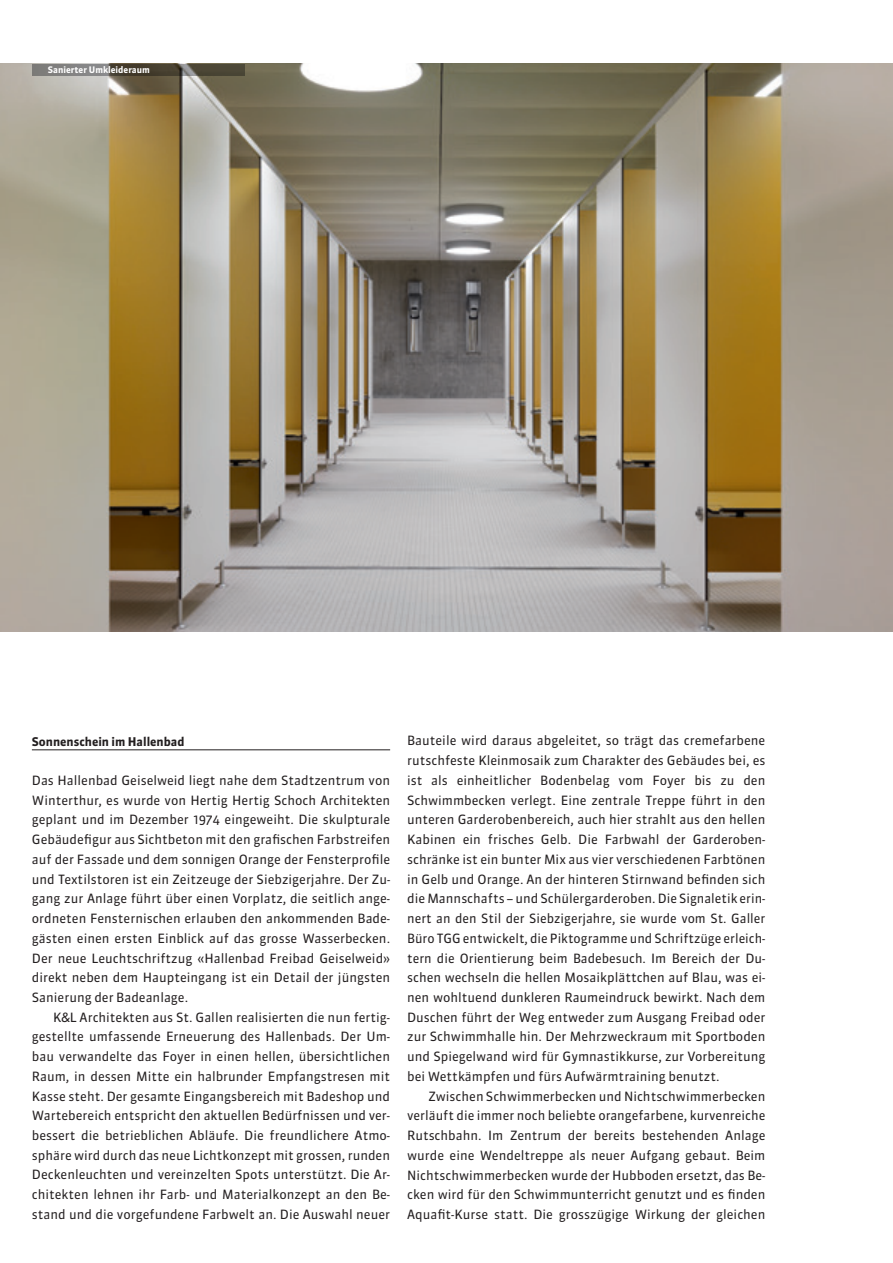
<style>
.page{position:relative;width:893px;height:1263px;background:#fff}
.page>*{position:absolute;margin:0;border:0;box-sizing:border-box;transform-origin:0 0}
.t1{font:12.75px/19.8px "Sanuk OT";color:#231f20;text-align:justify}
.t2{font:700 12px "Sanuk OT";color:#231f20}
.t3{font:700 9px "Sanuk OT";color:#fff}
.s1{font-size:12.75px;color:#fff}
</style>
<div class="page">
<img style="left:0;top:64px;width:893px;height:567px">
<svg style="left:32px;top:64px;width:212px;height:11px;background:#605c53"></svg>
<hr style="left:32px;top:749px;width:358px;height:1px;background:#231f20">
<p class="t3" style="left:48px;top:64px;width:103px">Sanierter Umkleideraum</p>
<p class="t2" style="left:32px;top:734px;width:168px">Sonnenschein im Hallenbad <span class="s1">H</span></p>
<p class="t1" style="left:32px;top:770px;width:360px">Das Hallenbad Geiselweid liegt nahe dem Stadtzentrum von Winterthur, es wurde von Hertig Hertig Schoch Architekten geplant und im Dezember 1974 eingeweiht. Die skulpturale Gebäudefigur aus Sichtbeton mit den grafischen Farbstreifen auf der Fassade und dem sonnigen Orange der Fensterprofile und Textilstoren ist ein Zeitzeuge der Siebzigerjahre. Der Zu&shy;gang zur Anlage führt über einen Vorplatz, die seitlich ange&shy;ordneten Fensternischen erlauben den ankommenden Bade&shy;gästen einen ersten Einblick auf das grosse Wasserbecken.<br>Der neue Leuchtschriftzug «Hallenbad Freibad Geiselweid» direkt neben dem Haupteingang ist ein Detail der jüngsten Sanierung der Badeanlage.</p>
<p class="t1" style="left:32px;top:1007px;width:360px;text-indent:21px">K&amp;L Architekten aus St. Gallen realisierten die nun fertig&shy;gestellte umfassende Erneuerung des Hallenbads. Der Um&shy;bau verwandelte das Foyer in einen hellen, übersichtlichen Raum, in dessen Mitte ein halbrunder Empfangstresen mit Kasse steht. Der gesamte Eingangsbereich mit Badeshop und Wartebereich entspricht den aktuellen Bedürfnissen und ver&shy;bessert die betrieblichen Abläufe. Die freundlichere Atmo&shy;sphäre wird durch das neue Lichtkonzept mit grossen, runden Deckenleuchten und vereinzelten Spots unterstützt. Die Ar&shy;chitekten lehnen ihr Farb- und Materialkonzept an den Be&shy;stand und die vorgefundene Farbwelt an. Die Auswahl neuer</p>
<p class="t1" style="left:407px;top:731px;width:360px">Bauteile wird daraus abgeleitet, so trägt das cremefarbene rutschfeste Kleinmosaik zum Charakter des Gebäudes bei, es ist als einheitlicher Bodenbelag vom Foyer bis zu den Schwimmbecken verlegt. Eine zentrale Treppe führt in den unteren Garderobenbereich, auch hier strahlt aus den hellen Kabinen ein frisches Gelb. Die Farbwahl der Garderoben&shy;schränke ist ein bunter Mix aus vier verschiedenen Farbtönen in Gelb und Orange. An der hinteren Stirnwand befinden sich die Mannschafts – und Schülergarderoben. Die Signaletik erin&shy;nert an den Stil der Siebzigerjahre, sie wurde vom St. Galler Büro TGG entwickelt, die Piktogramme und Schriftzüge erleich&shy;tern die Orientierung beim Badebesuch. Im Bereich der Du&shy;schen wechseln die hellen Mosaikplättchen auf Blau, was ei&shy;nen wohltuend dunkleren Raumeindruck bewirkt. Nach dem Duschen führt der Weg entweder zum Ausgang Freibad oder zur Schwimmhalle hin. Der Mehrzweckraum mit Sportboden und Spiegelwand wird für Gymnastikkurse, zur Vorbereitung bei Wettkämpfen und fürs Aufwärmtraining benutzt.</p>
<p class="t1" style="left:407px;top:1086px;width:360px;text-indent:21px">Zwischen Schwimmerbecken und Nichtschwimmerbecken verläuft die immer noch beliebte orangefarbene, kurvenreiche Rutschbahn. Im Zentrum der bereits bestehenden Anlage wurde eine Wendeltreppe als neuer Aufgang gebaut. Beim Nichtschwimmerbecken wurde der Hubboden ersetzt, das Be&shy;cken wird für den Schwimmunterricht genutzt und es finden Aquafit-Kurse statt. Die grosszügige Wirkung der gleichen</p>
</div>
